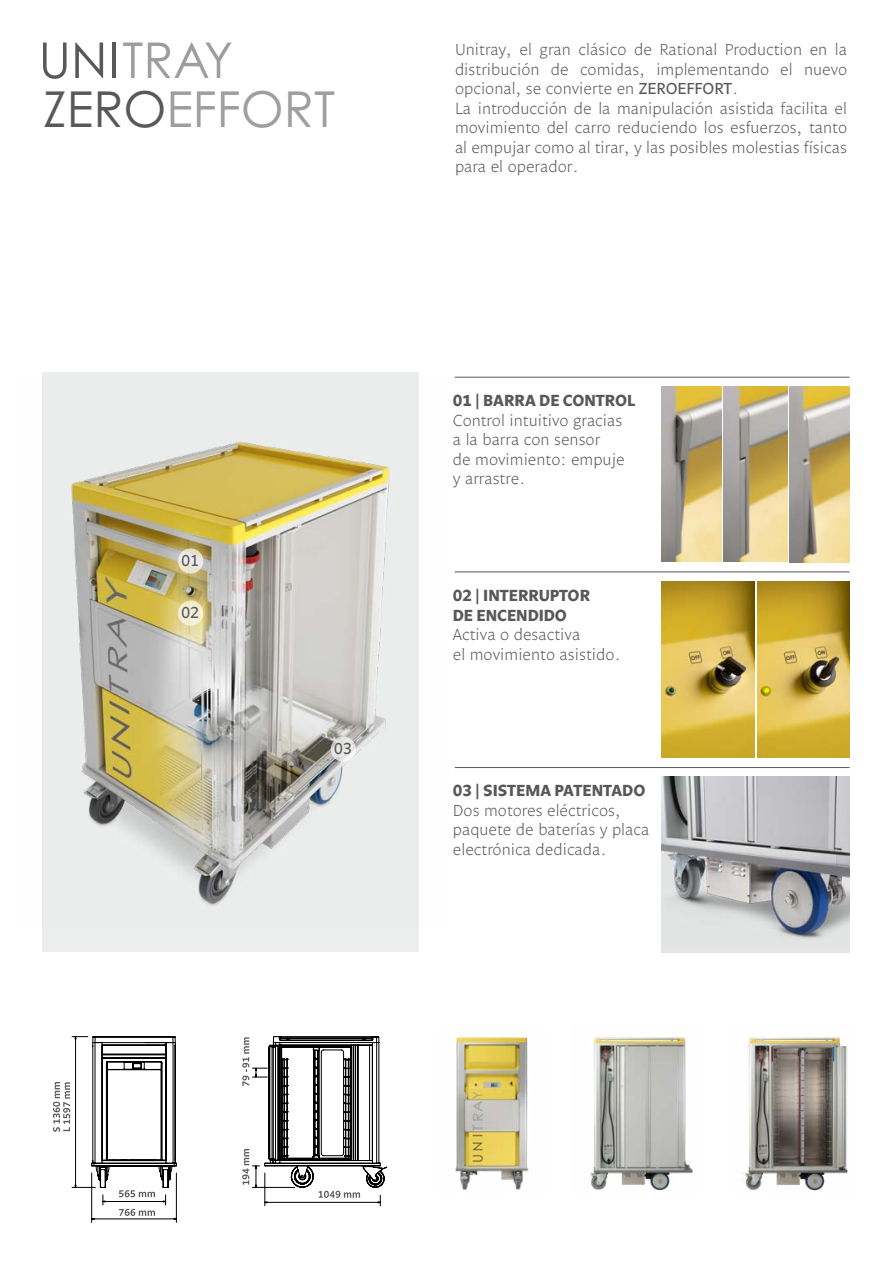
<style>
.page{position:relative;width:893px;height:1263px;background:#fff}
.page>*{position:absolute;margin:0;border:0;box-sizing:border-box;transform-origin:0 0}
.t1{font:49.5px "Century Gothic Std";color:#9c9e9f}
.t2{font:300 16.5px/19.5px "Legato TF";color:#58585a}
.t3{font:700 16.5px/19.5px "Legato TF";color:#58585a}
.t4{font:16.5px "Legato TF";color:#58585a}
.s1{color:#58585a}
.s2{font-family:"Legato LF";font-weight:400}
</style>
<div class="page">
<div style="left:42px;top:372px;width:377px;height:580px;background:#eceded"></div>
<img style="left:455px;top:1037px;width:74px;height:153px">
<img style="left:742px;top:1037px;width:106px;height:154px">
<img style="left:590px;top:1037px;width:103px;height:154px">
<img style="left:71px;top:441px;width:318px;height:465px">
<svg style="left:72px;top:1036px;width:309px;height:187px"></svg>
<svg style="left:91px;top:1042px;width:86px;height:155px"></svg>
<svg style="left:53px;top:1082px;width:17px;height:50px"></svg>
<svg style="left:119px;top:1209px;width:36px;height:7px"></svg>
<svg style="left:242px;top:1149px;width:7px;height:36px"></svg>
<svg style="left:242px;top:1037px;width:7px;height:49px"></svg>
<svg style="left:264px;top:1036px;width:123px;height:162px"></svg>
<hr style="left:455px;top:377px;width:394px;height:1px;background:#58585a">
<hr style="left:455px;top:572px;width:394px;height:1px;background:#58585a">
<hr style="left:455px;top:767px;width:394px;height:1px;background:#58585a">
<img style="left:661px;top:387px;width:61px;height:175px">
<img style="left:724px;top:387px;width:63px;height:175px">
<img style="left:789px;top:387px;width:61px;height:175px">
<img style="left:661px;top:582px;width:94px;height:175px">
<img style="left:757px;top:582px;width:92px;height:175px">
<div style="left:661px;top:777px;width:189px;height:175px;background:#e3e4e4"></div>
<img style="left:661px;top:777px;width:189px;height:162px">
<svg style="left:178px;top:548px;width:25px;height:26px"></svg>
<div style="left:178px;top:600px;width:25px;height:26px;background:#f5efd6;border-radius:50%"></div>
<svg style="left:331px;top:736px;width:25px;height:26px"></svg>
<svg style="left:43px;top:43px;width:24px;height:36px"></svg>
<svg style="left:75px;top:43px;width:28px;height:35px"></svg>
<hr style="left:112px;top:43px;width:4px;height:35px;background:#58585a">
<svg style="left:123px;top:43px;width:108px;height:35px"></svg>
<h1 class="t1" style="left:43px;top:79px;width:294px"><span class="s1">ZERO</span>EFFORT</h1>
<p class="t4" style="left:181px;top:551px;width:20px">01</p>
<p class="t4" style="left:181px;top:603px;width:20px">02</p>
<p class="t4" style="left:334px;top:739px;width:20px">03</p>
<p class="t2" style="left:455px;top:41px;width:394px">Unitray, el gran clásico de Rational Production en la distribución de comidas, implementando el nuevo opcional, se convierte en <span class="s2">ZEROEFFORT</span>.<br>La introducción de la manipulación asistida facilita el movimiento del carro reduciendo los esfuerzos, tanto al empujar como al tirar, y las posibles molestias físicas para el operador.</p>
<p class="t3" style="left:453px;top:392px;width:184px">01 | BARRA DE CONTROL</p>
<p class="t2" style="left:453px;top:411px;width:173px">Control intuitivo gracias a la barra con sensor<br>de movimiento: empuje y arrastre.</p>
<p class="t3" style="left:453px;top:587px;width:139px">02 | INTERRUPTOR<br>DE ENCENDIDO</p>
<p class="t2" style="left:453px;top:626px;width:169px">Activa o desactiva<br>el movimiento asistido.</p>
<p class="t3" style="left:453px;top:782px;width:194px">03 | SISTEMA PATENTADO</p>
<p class="t2" style="left:453px;top:801px;width:198px">Dos motores eléctricos, paquete de baterías y placa electrónica dedicada.</p>
</div>
